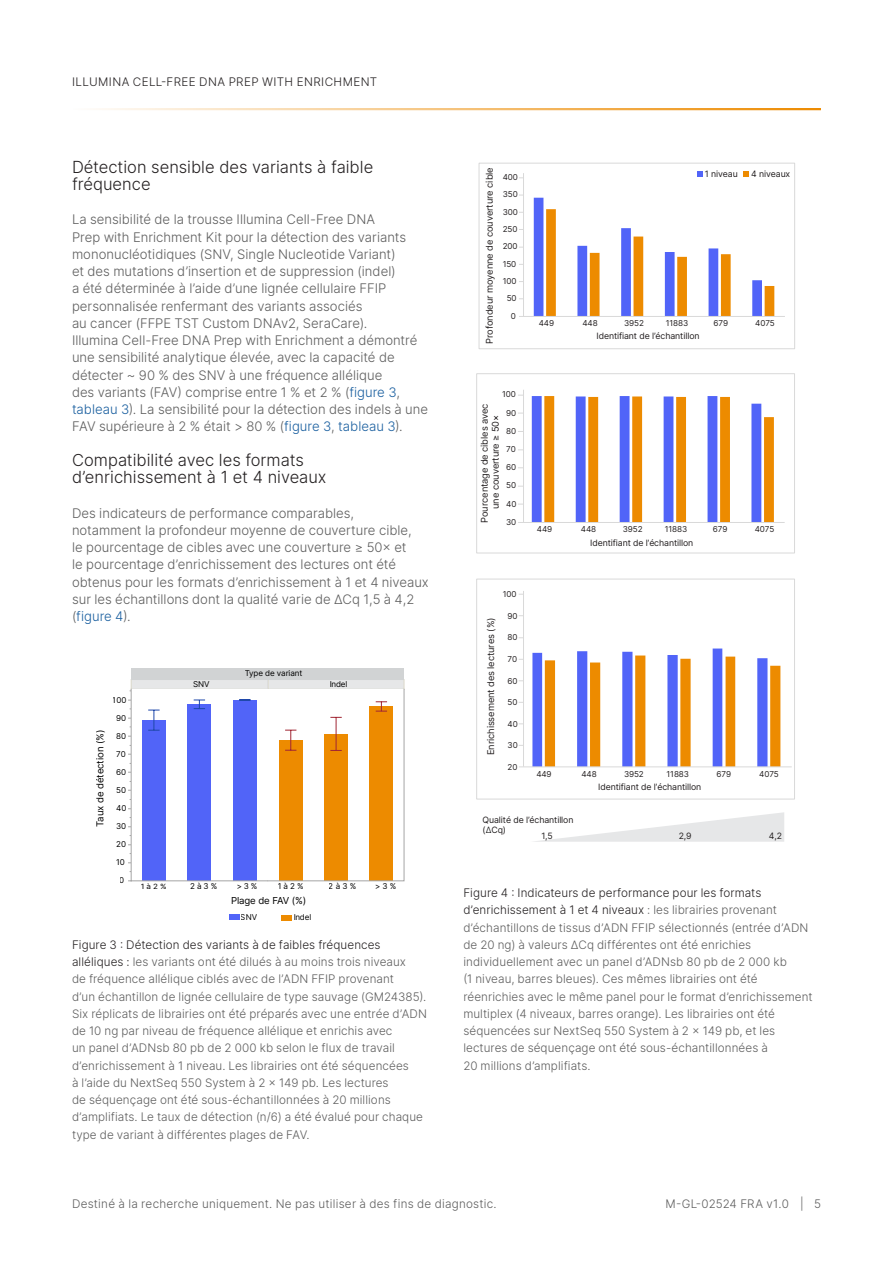
<style>
.page{position:relative;width:893px;height:1263px;background:#fff}
.page>*{position:absolute;margin:0;border:0;box-sizing:border-box;transform-origin:0 0}
.B-Head{font:300 16.5px/17.2px "Inter";color:#231f20}
.Body_Copy{font:300 13.2px/17.2px "Inter";color:#5c5c5c}
.Body_Copy-2{font:300 11.7px/17.2px "Inter";letter-spacing:.005em;color:#5c5c5c}
.t1{font:300 11.7px "Inter";letter-spacing:.035em;color:#231f20}
.t2{font:9.6px "Inter";letter-spacing:-.01em;color:#000}
.t3{font:9.3px/11.1px "Inter";letter-spacing:-.01em;color:#231f20;text-align:center}
.t4{font:8.7px/10.5px "Inter";letter-spacing:-.01em;color:#231f20}
.t5{font:8.1px "Inter";letter-spacing:-.01em;color:#231f20}
.t6{font:8.1px "Inter";letter-spacing:-.01em;color:#000}
.t7{font:7.2px "Inter";color:#000;scale:1.12 1}
.s1{color:#175d9e}
.s2{color:#231f20}
.s3{font-weight:300;color:#000}
</style>
<div class="page">
<hr style="left:72px;top:108px;width:749px;height:2px;background:#ed8b00">
<svg style="left:534px;top:198px;width:240px;height:118px"></svg>
<hr style="left:519px;top:316px;width:266px;height:1px;background:#d9d9d9">
<div style="left:479px;top:163px;width:316px;height:186px;border:1px solid #d9d9d9"></div>
<svg style="left:532px;top:396px;width:242px;height:126px"></svg>
<hr style="left:518px;top:522px;width:267px;height:1px;background:#d9d9d9">
<div style="left:476px;top:373px;width:319px;height:180px;border:1px solid #d9d9d9"></div>
<div style="left:476px;top:579px;width:319px;height:220px;border:1px solid #d9d9d9"></div>
<svg style="left:532px;top:648px;width:248px;height:118px"></svg>
<hr style="left:519px;top:766px;width:273px;height:1px;background:#d9d9d9">
<svg style="left:697px;top:171px;width:5px;height:6px"></svg>
<svg style="left:743px;top:171px;width:6px;height:5px"></svg>
<svg style="left:534px;top:812px;width:250px;height:30px"></svg>
<hr style="left:523px;top:173px;width:1px;height:144px;background:#d9d9d9">
<hr style="left:523px;top:390px;width:1px;height:133px;background:#d9d9d9">
<hr style="left:523px;top:591px;width:1px;height:176px;background:#d9d9d9">
<div style="left:131px;top:679px;width:137px;height:10px;background:#e6e7e8"></div>
<div style="left:131px;top:679px;width:137px;height:10px;border:1px solid #dbd9ca"></div>
<div style="left:131px;top:668px;width:273px;height:11px;background:#d1d3d4"></div>
<div style="left:142px;top:720px;width:24px;height:161px;background:#5164f8"></div>
<div style="left:188px;top:704px;width:23px;height:177px;background:#5164f8"></div>
<div style="left:233px;top:700px;width:24px;height:181px;background:#5164f8"></div>
<svg style="left:148px;top:710px;width:12px;height:21px"></svg>
<svg style="left:194px;top:700px;width:11px;height:9px"></svg>
<svg style="left:239px;top:700px;width:12px;height:1px"></svg>
<hr style="left:131px;top:880px;width:137px;height:1px;background:#a5a5a5">
<hr style="left:131px;top:689px;width:1px;height:192px;background:#a5a5a5">
<svg style="left:268px;top:679px;width:137px;height:202px"></svg>
<div style="left:229px;top:914px;width:10px;height:6px;background:#5164f8"></div>
<div style="left:281px;top:915px;width:11px;height:5px;background:#ed8b00"></div>
<p class="t1" style="left:72px;top:74px;width:307px">iLLUMI NA CELL-FREE DNA PREP WITH ENRICHMENT</p>
<p class="B-Head" style="left:72px;top:158px;width:303px">Détection sensible des variants à faible fréquence</p>
<p class="Body_Copy" style="left:72px;top:211px;width:358px">La sensibilité de la trousse Illumina Cell-Free DNA<br>Prep with Enrichment Kit pour la détection des variants mononucléotidiques (SNV, Single Nucleotide Variant)<br>et des mutations d’insertion et de suppression (indel)<br>a été déterminée à l’aide d’une lignée cellulaire FFIP personnalisée renfermant des variants associés<br>au cancer (FFPE TST Custom DNAv2, SeraCare).<br>Illumina Cell-Free DNA Prep with Enrichment a démontré une sensibilité analytique élevée, avec la capacité de détecter ~ 90 % des SNV à une fréquence allélique<br>des variants (FAV) comprise entre 1 % et 2 % (<span class="s1">figure 3</span>, <span class="s1">tableau 3</span>). La sensibilité pour la détection des indels à une FAV supérieure à 2 % était &gt; 80 % (<span class="s1">figure 3</span>, <span class="s1">tableau 3</span>).</p>
<p class="B-Head" style="left:72px;top:451px;width:256px">Compatibilité avec les formats d’enrichissement à 1 et 4 niveaux</p>
<p class="Body_Copy" style="left:72px;top:504px;width:358px">Des indicateurs de performance comparables,<br>notamment la profondeur moyenne de couverture cible,<br>le pourcentage de cibles avec une couverture ≥ 50× et<br>le pourcentage d’enrichissement des lectures ont été obtenus pour les formats d’enrichissement à 1 et 4 niveaux sur les échantillons dont la qualité varie de ∆Cq 1,5 à 4,2 (<span class="s1">figure 4</span>).</p>
<p class="t6" style="left:245px;top:667px;width:59px">Type de variant</p>
<p class="t2" style="left:93px;top:827px;width:99px;rotate:-90deg">Taux de détection (%)</p>
<p class="t6" style="left:113px;top:694px;width:15px">100</p>
<p class="t6" style="left:116px;top:712px;width:11px">90</p>
<p class="t6" style="left:116px;top:730px;width:11px">80</p>
<p class="t6" style="left:116px;top:748px;width:11px">70</p>
<p class="t6" style="left:116px;top:766px;width:11px">60</p>
<p class="t6" style="left:116px;top:784px;width:11px">50</p>
<p class="t6" style="left:116px;top:802px;width:12px">40</p>
<p class="t6" style="left:116px;top:820px;width:12px">30</p>
<p class="t6" style="left:116px;top:838px;width:11px">20</p>
<p class="t6" style="left:116px;top:856px;width:10px">10</p>
<p class="t6" style="left:120px;top:874px;width:7px">0</p>
<p class="t6" style="left:193px;top:678px;width:18px">SNV</p>
<p class="t6" style="left:329px;top:678px;width:20px">Indel</p>
<p class="t7" style="left:141px;top:881px;width:25px">1 à 2 %</p>
<p class="t6" style="left:190px;top:880px;width:29px">2 à 3 %</p>
<p class="t6" style="left:236px;top:880px;width:23px">&gt; 3 %</p>
<p class="t6" style="left:278px;top:880px;width:28px">1 à 2 %</p>
<p class="t6" style="left:329px;top:880px;width:29px">2 à 3 %</p>
<p class="t6" style="left:375px;top:880px;width:23px">&gt; 3 %</p>
<p class="t2" style="left:231px;top:893px;width:77px">Plage de FAV (%)</p>
<p class="t6" style="left:241px;top:911px;width:18px">SNV</p>
<p class="t6" style="left:293px;top:911px;width:20px">Indel</p>
<p class="Body_Copy-2" style="left:72px;top:936px;width:356px"><span class="s2">Figure 3 : Détection des variants à de faibles fréquences alléliques :</span> les variants ont été dilués à au moins trois niveaux<br>de fréquence allélique ciblés avec de l’ADN FFIP provenant<br>d’un échantillon de lignée cellulaire de type sauvage (GM24385).<br>Six réplicats de librairies ont été préparés avec une entrée d’ADN de 10 ng par niveau de fréquence allélique et enrichis avec<br>un panel d’ADNsb 80 pb de 2 000 kb selon le flux de travail d’enrichissement à 1 niveau. Les librairies ont été séquencées<br>à l’aide du NextSeq 550 System à 2 × 149 pb. Les lectures<br>de séquençage ont été sous-échantillonnées à 20 millions d’amplifiats. Le taux de détection (n/6) a été évalué pour chaque type de variant à différentes plages de FAV.</p>
<p class="t3" style="left:484px;top:344px;width:178px;rotate:-90deg">Profondeur moyenne de couverture cible</p>
<p class="t5" style="left:503px;top:171px;width:17px">400</p>
<p class="t5" style="left:503px;top:188px;width:17px">350</p>
<p class="t5" style="left:503px;top:206px;width:17px">300</p>
<p class="t5" style="left:503px;top:223px;width:16px">250</p>
<p class="t5" style="left:503px;top:240px;width:16px">200</p>
<p class="t5" style="left:503px;top:258px;width:15px">150</p>
<p class="t5" style="left:503px;top:275px;width:15px">100</p>
<p class="t5" style="left:507px;top:293px;width:11px">50</p>
<p class="t5" style="left:511px;top:310px;width:7px">0</p>
<p class="t5" style="left:502px;top:389px;width:15px">100</p>
<p class="t3" style="left:479px;top:523px;width:121px;rotate:-90deg">Pourcentage de cibles avec une couverture ≥ 50×</p>
<p class="t5" style="left:506px;top:407px;width:12px">90</p>
<p class="t5" style="left:506px;top:425px;width:12px">80</p>
<p class="t5" style="left:506px;top:443px;width:11px">70</p>
<p class="t5" style="left:506px;top:462px;width:12px">60</p>
<p class="t5" style="left:506px;top:480px;width:11px">50</p>
<p class="t5" style="left:506px;top:498px;width:12px">40</p>
<p class="t5" style="left:506px;top:516px;width:12px">30</p>
<p class="t5" style="left:503px;top:589px;width:15px">100</p>
<p class="t3" style="left:485px;top:755px;width:139px;rotate:-90deg">Enrichissement des lectures (%)</p>
<p class="t5" style="left:508px;top:610px;width:12px">90</p>
<p class="t5" style="left:508px;top:632px;width:12px">80</p>
<p class="t5" style="left:508px;top:653px;width:11px">70</p>
<p class="t5" style="left:508px;top:675px;width:12px">60</p>
<p class="t5" style="left:508px;top:696px;width:11px">50</p>
<p class="t5" style="left:508px;top:718px;width:12px">40</p>
<p class="t5" style="left:508px;top:739px;width:12px">30</p>
<p class="t5" style="left:508px;top:761px;width:11px">20</p>
<p class="t4" style="left:705px;top:168px;width:34px">1 niveau</p>
<p class="t4" style="left:751px;top:168px;width:41px">4 niveaux</p>
<p class="t5" style="left:539px;top:317px;width:17px">449</p>
<p class="t5" style="left:582px;top:317px;width:17px">448</p>
<p class="t5" style="left:624px;top:317px;width:21px">3952</p>
<p class="t5" style="left:666px;top:317px;width:24px">11883</p>
<p class="t5" style="left:713px;top:317px;width:16px">679</p>
<p class="t5" style="left:755px;top:317px;width:21px">4075</p>
<p class="t4" style="left:596px;top:331px;width:105px">Identifiant de l’échantillon</p>
<p class="t5" style="left:537px;top:524px;width:17px">449</p>
<p class="t5" style="left:581px;top:524px;width:17px">448</p>
<p class="t5" style="left:623px;top:524px;width:21px">3952</p>
<p class="t5" style="left:665px;top:524px;width:24px">11883</p>
<p class="t5" style="left:713px;top:524px;width:16px">679</p>
<p class="t5" style="left:755px;top:524px;width:21px">4075</p>
<p class="t4" style="left:590px;top:537px;width:105px">Identifiant de l’échantillon</p>
<p class="t5" style="left:536px;top:768px;width:17px">449</p>
<p class="t5" style="left:581px;top:768px;width:17px">448</p>
<p class="t5" style="left:624px;top:768px;width:21px">3952</p>
<p class="t5" style="left:667px;top:768px;width:24px">11883</p>
<p class="t5" style="left:717px;top:768px;width:16px">679</p>
<p class="t5" style="left:759px;top:768px;width:21px">4075</p>
<p class="t4" style="left:598px;top:782px;width:105px">Identifiant de l’échantillon</p>
<p class="t4" style="left:483px;top:814px;width:92px">Qualité de l’échantillon (<span class="s3">∆</span>Cq)</p>
<p class="t4" style="left:541px;top:830px;width:13px">1,5</p>
<p class="t4" style="left:679px;top:830px;width:14px">2,9</p>
<p class="t4" style="left:769px;top:830px;width:15px">4,2</p>
<p class="Body_Copy-2" style="left:463px;top:884px;width:351px"><span class="s2">Figure 4 : I ndicateurs de performance pour les formats d’enrichissement à 1 et 4 niveaux</span> : les librairies provenant d’échantillons de tissus d’ADN FFIP sélectionnés (entrée d’ADN de 20 ng) à valeurs ∆Cq différentes ont été enrichies individuellement avec un panel d’ADNsb 80 pb de 2 000 kb<br>(1 niveau, barres bleues). Ces mêmes librairies ont été réenrichies avec le même panel pour le format d’enrichissement multiplex (4 niveaux, barres orange). Les librairies ont été séquencées sur NextSeq 550 System à 2 × 149 pb, et les lectures de séquençage ont été sous-échantillonnées à<br>20 millions d’amplifiats.</p>
<p class="Body_Copy-2" style="left:72px;top:1194px;width:426px">Destiné à la recherche uniquement. Ne pas utiliser à des fins de diagnostic.</p>
<p class="Body_Copy-2" style="left:666px;top:1194px;width:157px">M-GL-02524 FRA v1.0 | 5</p>
</div>
